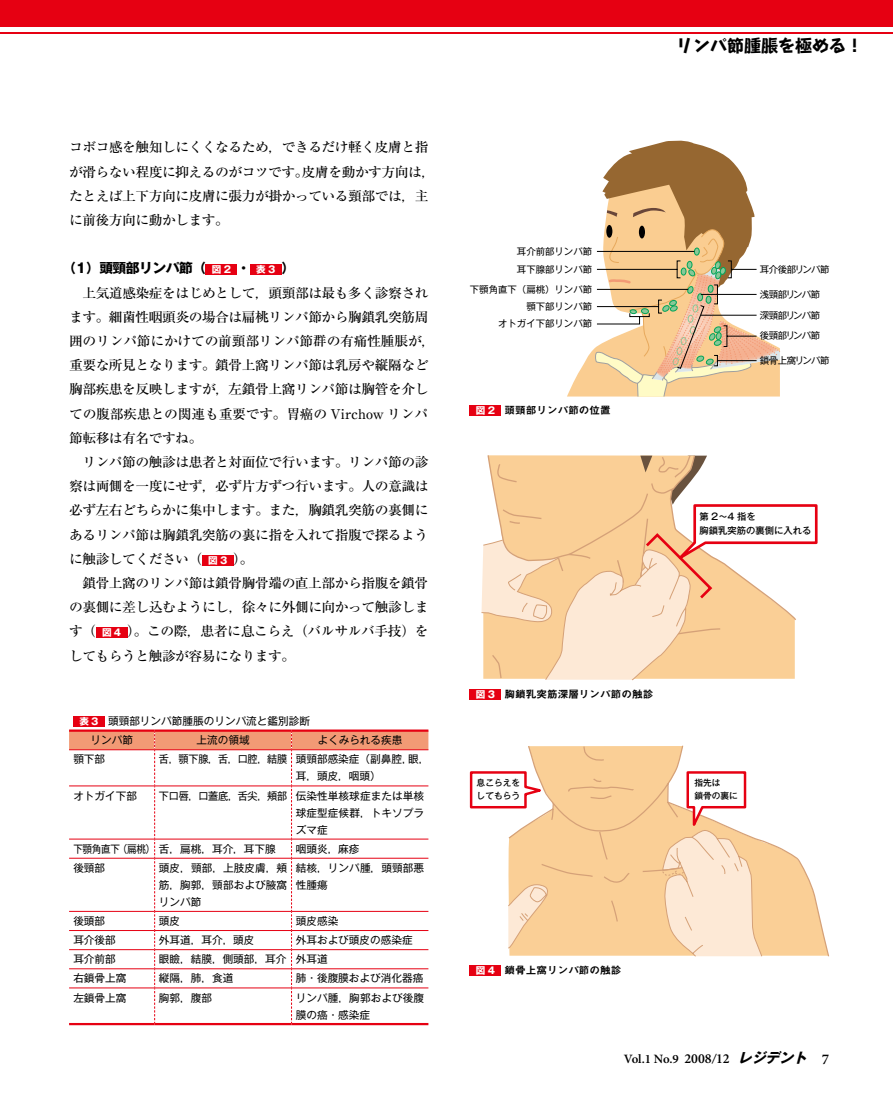
<style>
.page{position:relative;width:893px;height:1093px;background:#fff}
.page>*{position:absolute;margin:0;border:0;box-sizing:border-box;transform-origin:0 0}
.t1{font:700 16.95px "Take Std";color:#000}
.t2{font:500 13.35px/24.2px "Ryumin Pro";letter-spacing:-.04em;color:#000}
.t3{font:700 13.35px "Gothic MB101 Pro";letter-spacing:-.04em;color:#000}
.t4{font:600 12.75px "Minion Pro";color:#000}
.t5{font:10.65px/17px "Gothic MB101 Pro";color:#000}
.t6{font:10.65px/17px "Gothic MB101 Pro";color:#000;scale:.95 1}
.t7{font:10.65px "Gothic MB101 Pro";letter-spacing:-.03em;color:#000;scale:.9 1}
.t8{font:10.35px "Midashi Go Pro MB31";color:#000}
.t9{font:9.45px/17.2px "Gothic MB101 Pro Regular 90 pv RKSJ H";color:#000;text-align:right}
.t10{font:9.45px "Gothic MB101 Pro Regular 90 pv RKSJ H";letter-spacing:-.065em;color:#000}
.t11{font:9.45px "Gothic MB101 Pro Regular 90 pv RKSJ H";letter-spacing:-.05em;color:#000}
.t12{font:9.3px/13.4px "Gothic MB101 Pro Medium 90 pv RKSJ H";color:#000}
.t13{font:8.7px/12.5px "Gothic MB101 Pro Medium 90 pv RKSJ H";color:#000}
.s1{font-size:9.6px;color:#fff}
.s2{font-family:"Gothic MB101 Pro";font-weight:700;font-size:9.6px;color:#fff}
.s3{font-weight:700;font-size:9.6px;color:#fff}
.s4{font-size:13.8px}
.s5{font-style:italic;font-size:13.8px}
.s6{font-family:"Gothic MB101 Pro";font-weight:700;font-style:italic;font-size:13.8px}
.s7{font-size:14.85px}
</style>
<div class="page">
<div style="left:0;top:0;width:893px;height:26px;background:#e60012"></div>
<hr style="left:0;top:32px;width:893px;height:1px;background:#e60012">
<div style="left:206px;top:264px;width:31px;height:11px;background:#e60012"></div>
<div style="left:250px;top:264px;width:31px;height:11px;background:#e60012"></div>
<div style="left:202px;top:555px;width:31px;height:10px;background:#e60012"></div>
<div style="left:96px;top:627px;width:31px;height:11px;background:#e60012"></div>
<div style="left:470px;top:405px;width:31px;height:11px;background:#e60012"></div>
<svg style="left:567px;top:349px;width:27px;height:47px"></svg>
<svg style="left:594px;top:141px;width:186px;height:256px"></svg>
<hr style="left:69px;top:729px;width:86px;height:3px;background:#e60012">
<hr style="left:155px;top:729px;width:137px;height:3px;background:#e60012">
<hr style="left:292px;top:729px;width:136px;height:3px;background:#e60012">
<hr style="left:69px;top:1023px;width:86px;height:2px;background:#e60012">
<hr style="left:155px;top:1023px;width:137px;height:2px;background:#e60012">
<hr style="left:292px;top:1023px;width:136px;height:2px;background:#e60012">
<svg style="left:69px;top:730px;width:359px;height:293px"></svg>
<hr style="left:69px;top:749px;width:86px;height:1px;background:#e60012">
<hr style="left:155px;top:749px;width:137px;height:1px;background:#e60012">
<hr style="left:292px;top:749px;width:136px;height:1px;background:#e60012">
<hr style="left:69px;top:785px;width:86px;height:1px;background:#e60012">
<hr style="left:155px;top:785px;width:137px;height:1px;background:#e60012">
<hr style="left:292px;top:785px;width:136px;height:1px;background:#e60012">
<hr style="left:69px;top:839px;width:86px;height:1px;background:#e60012">
<hr style="left:155px;top:839px;width:137px;height:1px;background:#e60012">
<hr style="left:292px;top:839px;width:136px;height:1px;background:#e60012">
<hr style="left:69px;top:858px;width:86px;height:1px;background:#e60012">
<hr style="left:155px;top:858px;width:137px;height:1px;background:#e60012">
<hr style="left:292px;top:858px;width:136px;height:1px;background:#e60012">
<hr style="left:69px;top:911px;width:86px;height:1px;background:#e60012">
<hr style="left:155px;top:911px;width:137px;height:1px;background:#e60012">
<hr style="left:292px;top:911px;width:136px;height:1px;background:#e60012">
<hr style="left:69px;top:930px;width:86px;height:1px;background:#e60012">
<hr style="left:155px;top:930px;width:137px;height:1px;background:#e60012">
<hr style="left:292px;top:930px;width:136px;height:1px;background:#e60012">
<hr style="left:69px;top:949px;width:86px;height:1px;background:#e60012">
<hr style="left:155px;top:949px;width:137px;height:1px;background:#e60012">
<hr style="left:292px;top:949px;width:136px;height:1px;background:#e60012">
<hr style="left:69px;top:968px;width:86px;height:1px;background:#e60012">
<hr style="left:155px;top:968px;width:137px;height:1px;background:#e60012">
<hr style="left:292px;top:968px;width:136px;height:1px;background:#e60012">
<hr style="left:69px;top:987px;width:86px;height:1px;background:#e60012">
<hr style="left:155px;top:987px;width:137px;height:1px;background:#e60012">
<hr style="left:292px;top:987px;width:136px;height:1px;background:#e60012">
<div style="left:73px;top:716px;width:32px;height:10px;background:#e60012"></div>
<div style="left:470px;top:689px;width:31px;height:10px;background:#e60012"></div>
<svg style="left:481px;top:455px;width:337px;height:225px"></svg>
<div style="left:470px;top:965px;width:31px;height:10px;background:#e60012"></div>
<svg style="left:528px;top:745px;width:301px;height:211px"></svg>
<svg style="left:470px;top:770px;width:293px;height:186px"></svg>
<p class="t2" style="left:69px;top:134px;width:368px">コボコ感を触知しにくくなるため，できるだけ軽く皮膚と指が滑らない程度に抑えるのがコツです。皮膚を動かす方向は，たとえば上下方向に皮膚に張力が掛かっている頸部では，主に前後方向に動かします。</p>
<p class="t3" style="left:62px;top:257px;width:234px">（1）頭頸部リンパ節（<span class="s1">図 2</span> ・<span class="s1">表3</span> ）</p>
<p class="t2" style="left:69px;top:280px;width:368px">　上気道感染症をはじめとして，頭頸部は最も多く診察されます。細菌性咽頭炎の場合は扁桃リンパ節から胸鎖乳突筋周囲のリンパ節にかけての前頸部リンパ節群の有痛性腫脹が，重要な所見となります。鎖骨上窩リンパ節は乳房や縦隔など胸部疾患を反映しますが，左鎖骨上窩リンパ節は胸管を介しての腹部疾患との関連も重要です。胃癌の Virchow リンパ節転移は有名ですね。<br>　リンパ節の触診は患者と対面位で行います。リンパ節の診察は両側を一度にせず，必ず片方ずつ行います。人の意識は必ず左右どちらかに集中します。また，胸鎖乳突筋の裏側にあるリンパ節は胸鎖乳突筋の裏に指を入れて指腹で探るように触診してください（<span class="s2">図 3</span> ）。<br>　鎖骨上窩のリンパ節は鎖骨胸骨端の直上部から指腹を鎖骨の裏側に差し込むようにし，徐々に外側に向かって触診します（ <span class="s2">図 4</span> ）。この際，患者に息こらえ（バルサルバ手技）をしてもらうと触診が容易になります。</p>
<p class="t5" style="left:91px;top:710px;width:221px;line-height:19.2px;text-indent:-11px"><span class="s3">表 3</span> 頭頸部リンパ節腫脹のリンパ流と鑑別診断リンパ節</p>
<p class="t5" style="left:197px;top:730px;width:55px">上流の領域</p>
<p class="t5" style="left:317px;top:730px;width:87px">よくみられる疾患</p>
<p class="t5" style="left:73px;top:749px;width:33px">顎下部</p>
<p class="t6" style="left:296px;top:749px;width:142px;text-indent:-137px">舌，顎下腺，舌，口腔，結膜 頭頸部感染症（副鼻腔，眼，耳，頭皮，咽頭）</p>
<p class="t5" style="left:73px;top:785px;width:65px">オトガイ下部</p>
<p class="t6" style="left:296px;top:785px;width:137px;text-align:justify;text-indent:-137px">下口唇，口蓋底，舌尖，頬部 伝染性単核球症または単核球症型症候群，トキソプラズマ症</p>
<p class="t7" style="left:73px;top:840px;width:226px">下顎角直下（扁桃）舌，扁桃，耳介，耳下腺</p>
<p class="t5" style="left:296px;top:839px;width:65px">咽頭炎，麻疹</p>
<p class="t5" style="left:73px;top:858px;width:33px">後頸部</p>
<p class="t5" style="left:159px;top:858px;width:130px;text-align:justify">頭皮，頸部，上肢皮膚，頬筋，胸郭，頸部および腋窩リンパ節</p>
<p class="t5" style="left:296px;top:858px;width:130px">結核，リンパ腫，頭頸部悪性腫瘍</p>
<p class="t5" style="left:73px;top:911px;width:33px">後頭部</p>
<p class="t5" style="left:159px;top:911px;width:23px">頭皮</p>
<p class="t5" style="left:296px;top:911px;width:44px">頭皮感染</p>
<p class="t5" style="left:73px;top:930px;width:44px">耳介後部</p>
<p class="t5" style="left:159px;top:930px;width:97px">外耳道，耳介，頭皮</p>
<p class="t5" style="left:296px;top:930px;width:118px">外耳および頭皮の感染症</p>
<p class="t5" style="left:73px;top:949px;width:44px">耳介前部</p>
<p class="t5" style="left:159px;top:949px;width:170px">眼瞼，結膜，側頭部，耳介 外耳道</p>
<p class="t5" style="left:73px;top:968px;width:55px">右鎖骨上窩</p>
<p class="t5" style="left:159px;top:968px;width:76px">縦隔，肺，食道</p>
<p class="t5" style="left:296px;top:968px;width:129px">肺・後腹膜および消化器癌</p>
<p class="t5" style="left:73px;top:987px;width:55px">左鎖骨上窩</p>
<p class="t5" style="left:159px;top:987px;width:55px">胸郭，腹部</p>
<p class="t5" style="left:296px;top:987px;width:130px">リンパ腫，胸郭および後腹膜の癌・感染症</p>
<p class="t1" style="left:676px;top:32px;width:189px">リンパ節腫脹を極める！</p>
<p class="t9" style="left:517px;top:241px;width:77px">耳介前部リンパ節</p>
<p class="t9" style="left:517px;top:259px;width:77px">耳下腺部リンパ節</p>
<p class="t9" style="left:470px;top:279px;width:124px">下顎角直下（扁桃）リンパ節顎下部リンパ節<br>オトガイ下部リンパ節</p>
<p class="t8" style="left:476px;top:402px;width:136px"><span class="s2">図 2</span> 頭頸部リンパ節の位置</p>
<p class="t11" style="left:760px;top:261px;width:71px">耳介後部リンパ節</p>
<p class="t10" style="left:760px;top:286px;width:62px">浅頸部リンパ節</p>
<p class="t10" style="left:760px;top:307px;width:62px">深頸部リンパ節</p>
<p class="t10" style="left:760px;top:328px;width:62px">後頸部リンパ節</p>
<p class="t11" style="left:760px;top:352px;width:71px">鎖骨上窩リンパ節</p>
<p class="t12" style="left:700px;top:509px;width:113px">第 2～4 指を<br>胸鎖乳突筋の裏側に入れる</p>
<p class="t8" style="left:476px;top:686px;width:179px"><span class="s2">図 3</span> 胸鎖乳突筋深層リンパ節の触診</p>
<p class="t13" style="left:477px;top:775px;width:45px">息こらえをしてもらう</p>
<p class="t13" style="left:694px;top:775px;width:45px">指先は<br>鎖骨の裏に</p>
<p class="t8" style="left:476px;top:962px;width:147px"><span class="s2">図 4</span> 鎖骨上窩リンパ節の触診</p>
<p class="t4" style="left:624px;top:1050px;width:207px">Vol.1 No.9 <span class="s4">2008</span><span class="s5">/</span><span class="s4">12</span> <span class="s6">レジデント　</span><span class="s7">7</span></p>
</div>
